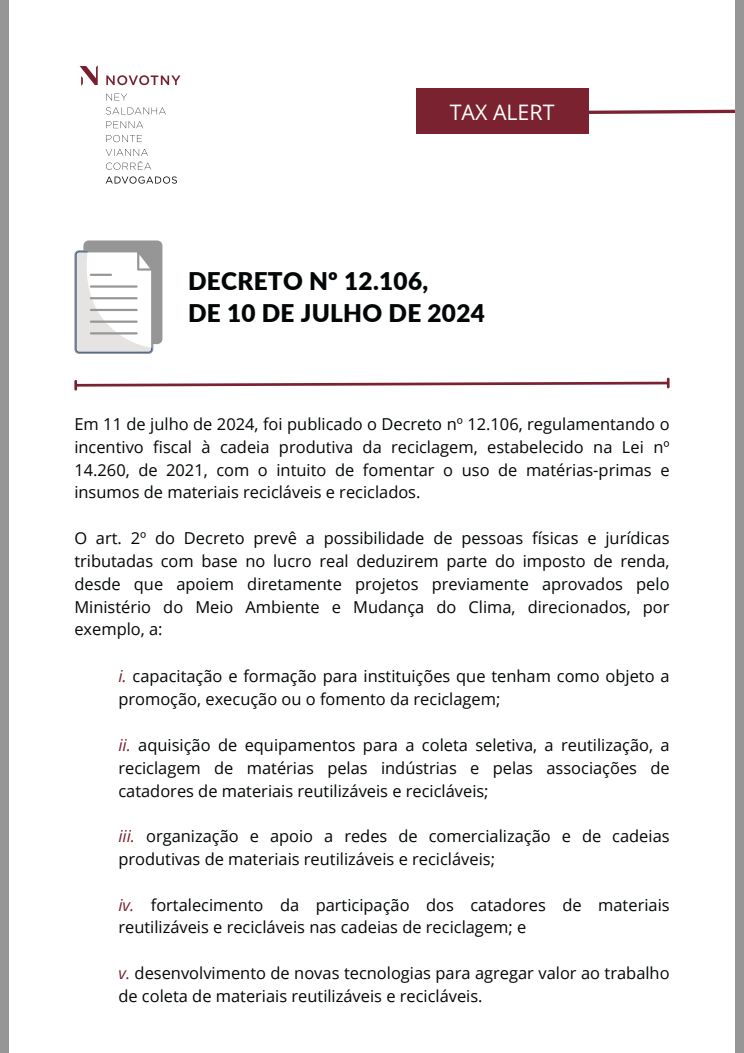
<style>
.page{position:relative;width:744px;height:1053px;background:#fff}
.page>*{position:absolute;margin:0;border:0;box-sizing:border-box;transform-origin:0 0}
.t1{font:900 24.36px/32px "Lato";letter-spacing:.01em;color:#030606}
.t2{font:21.36px "Open Sans";color:#fff}
.t3{font:16.44px/22.8px "Open Sans";color:#030606}
.s1{font-style:italic;color:#7a222f}
</style>
<div class="page">
<div style="left:416px;top:89px;width:172px;height:45px;background:#7a222f"></div>
<svg style="left:588px;top:108px;width:147px;height:8px"></svg>
<img style="left:79px;top:65px;width:102px;height:119px">
<div style="left:735px;top:0;width:9px;height:1052px;background:#969696"></div>
<svg style="left:74px;top:379px;width:596px;height:10px"></svg>
<svg style="left:74px;top:240px;width:88px;height:114px"></svg>
<hr style="left:90px;top:274px;width:22px;height:2px;background:#969696">
<hr style="left:90px;top:285px;width:48px;height:2px;background:#969696">
<hr style="left:90px;top:297px;width:48px;height:2px;background:#969696">
<hr style="left:90px;top:309px;width:48px;height:2px;background:#969696">
<hr style="left:90px;top:320px;width:48px;height:3px;background:#969696">
<hr style="left:90px;top:332px;width:48px;height:2px;background:#969696">
<div style="left:0;top:0;width:9px;height:1052px;background:#969696"></div>
<p class="t2" style="left:450px;top:97px;width:106px">TAX ALERT</p>
<p class="t1" style="left:188px;top:265px;width:298px">DECRETO Nº 12.106,<br>DE 10 DE JULHO DE 2024</p>
<h2 class="t3" style="left:74px;top:412px;width:597px;text-align:justify">Em 11 de julho de 2024, foi publicado o Decreto nº 12.106, regulamentando o incentivo fiscal à cadeia produtiva da reciclagem, estabelecido na Lei nº 14.260, de 2021, com o intuito de fomentar o uso de matérias-primas e insumos de materiais recicláveis e reciclados.</h2>
<p class="t3" style="left:74px;top:526px;width:597px;text-align:justify">O art. 2º do Decreto prevê a possibilidade de pessoas físicas e jurídicas tributadas com base no lucro real deduzirem parte do imposto de renda, desde que apoiem diretamente projetos previamente aprovados pelo Ministério do Meio Ambiente e Mudança do Clima, direcionados, por exemplo, a:</p>
<h1 class="t3" style="left:118px;top:664px;width:553px"><span class="s1">i.</span> capacitação e formação para instituições que tenham como objeto a promoção, execução ou o fomento da reciclagem;</h1>
<p class="t3" style="left:118px;top:733px;width:553px;text-align:justify"><span class="s1">ii.</span> aquisição de equipamentos para a coleta seletiva, a reutilização, a reciclagem de matérias pelas indústrias e pelas associações de catadores de materiais reutilizáveis e recicláveis;</p>
<p class="t3" style="left:118px;top:824px;width:553px"><span class="s1">iii.</span> organização e apoio a redes de comercialização e de cadeias produtivas de materiais reutilizáveis e recicláveis;</p>
<p class="t3" style="left:118px;top:892px;width:553px"><span class="s1">iv.</span> fortalecimento da participação dos catadores de materiais reutilizáveis e recicláveis nas cadeias de reciclagem; e</p>
<p class="t3" style="left:118px;top:961px;width:553px"><span class="s1">v.</span> desenvolvimento de novas tecnologias para agregar valor ao trabalho de coleta de materiais reutilizáveis e recicláveis.</p>
</div>
